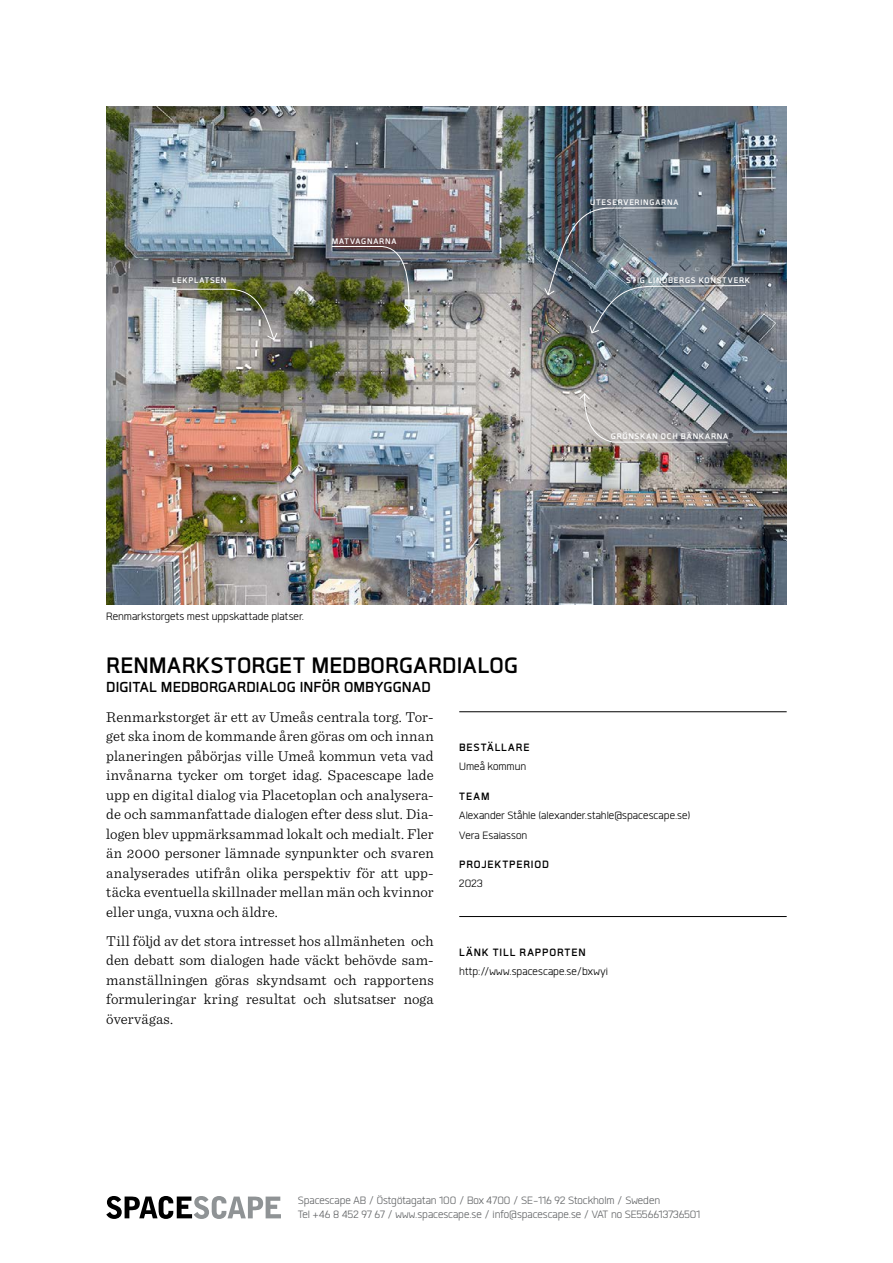
<style>
.page{position:relative;width:893px;height:1263px;background:#fff}
.page>*{position:absolute;margin:0;border:0;box-sizing:border-box;transform-origin:0 0}
.t1{font:30px "Gram.bold";letter-spacing:.01em;color:#000}
.t2{font:19.5px "Gram.bold";letter-spacing:.005em;color:#000}
.t3{font:300 15px/19.5px "Sentinel";letter-spacing:.01em;color:#000;text-align:justify}
.t4{font:14.25px/19.5px "Gram.light";letter-spacing:.005em;color:#000}
.t5{font:14.25px/14.2px "Gram.light";color:#616365}
.t6{font:14.25px "Gram.bold";letter-spacing:.065em;color:#000}
.t7{font:10.8px "Gram.bold";letter-spacing:.075em;color:#fff}
</style>
<div class="page">
<svg style="left:106px;top:1196px;width:175px;height:23px"></svg>
<hr style="left:459px;top:711px;width:328px;height:1px;background:#000">
<hr style="left:459px;top:916px;width:328px;height:1px;background:#000">
<img style="left:106px;top:106px;width:681px;height:499px">
<img style="left:331px;top:246px;width:84px;height:66px">
<img style="left:544px;top:207px;width:203px;height:127px">
<svg style="left:578px;top:393px;width:150px;height:50px;background:#a2a2a4"></svg>
<img style="left:171px;top:288px;width:107px;height:53px">
<p class="t7" style="left:172px;top:275px;width:56px">LEKPLATSEN</p>
<p class="t7" style="left:332px;top:236px;width:66px">MATVAGNARNA</p>
<p class="t4" style="left:106px;top:606px;width:199px">Renmarkstorgets mest uppskattade platser.</p>
<h1 class="t1" style="left:106px;top:650px;width:413px">RENMARKSTORGET MEDBORGARDIALOG</h1>
<h2 class="t2" style="left:106px;top:678px;width:326px">DIGITAL MEDBORGARDIALOG INFÖR OMBYGGNAD</h2>
<p class="t7" style="left:590px;top:197px;width:90px">UTESERVERINGARNA</p>
<p class="t7" style="left:626px;top:275px;width:125px">STIG LINDBERGS KONSTVERK</p>
<p class="t7" style="left:611px;top:431px;width:119px">GRÖNSKAN OCH BÄNKARNA</p>
<p class="t3" style="left:106px;top:706px;width:329px">Renmarkstorget är ett av Umeås centrala torg. Tor&shy;get ska inom de kommande åren göras om och innan planeringen påbörjas ville Umeå kommun veta vad invånarna tycker om torget idag. Spacescape lade upp en digital dialog via Placetoplan och analysera&shy;de och sammanfattade dialogen efter dess slut. Dia&shy;logen blev uppmärksammad lokalt och medialt. Fler än 2000 personer lämnade synpunkter och svaren analyserades utifrån olika perspektiv för att upp&shy;täcka eventuella skillnader mellan män och kvinnor eller unga, vuxna och äldre.</p>
<p class="t3" style="left:106px;top:930px;width:329px">Till följd av det stora intresset hos allmänheten och den debatt som dialogen hade väckt behövde sam&shy;manställningen göras skyndsamt och rapportens formuleringar kring resultat och slutsatser noga övervägas.</p>
<p class="t6" style="left:459px;top:740px;width:72px">BESTÄLLARE</p>
<p class="t4" style="left:459px;top:757px;width:68px">Umeå kommun</p>
<p class="t6" style="left:459px;top:789px;width:32px">TEAM</p>
<p class="t4" style="left:459px;top:805px;width:233px">Alexander Ståhle (alexander.stahle@spacescape.se)<br>Vera Esaiasson</p>
<p class="t6" style="left:459px;top:857px;width:91px">PROJEKTPERIOD</p>
<p class="t4" style="left:459px;top:874px;width:25px">2023</p>
<p class="t6" style="left:459px;top:945px;width:128px">LÄNK TILL RAPPORTEN</p>
<p class="t4" style="left:459px;top:961px;width:150px">http://www.spacescape.se/bxwyi</p>
<p class="t5" style="left:298px;top:1193px;width:404px">Spacescape AB / Östgötagatan 100 / Box 4700 / SE-116 92 Stockholm / Sweden<br>Tel +46 8 452 97 67 / www.spacescape.se / info@spacescape.se / VAT no SE556613736501</p>
</div>
